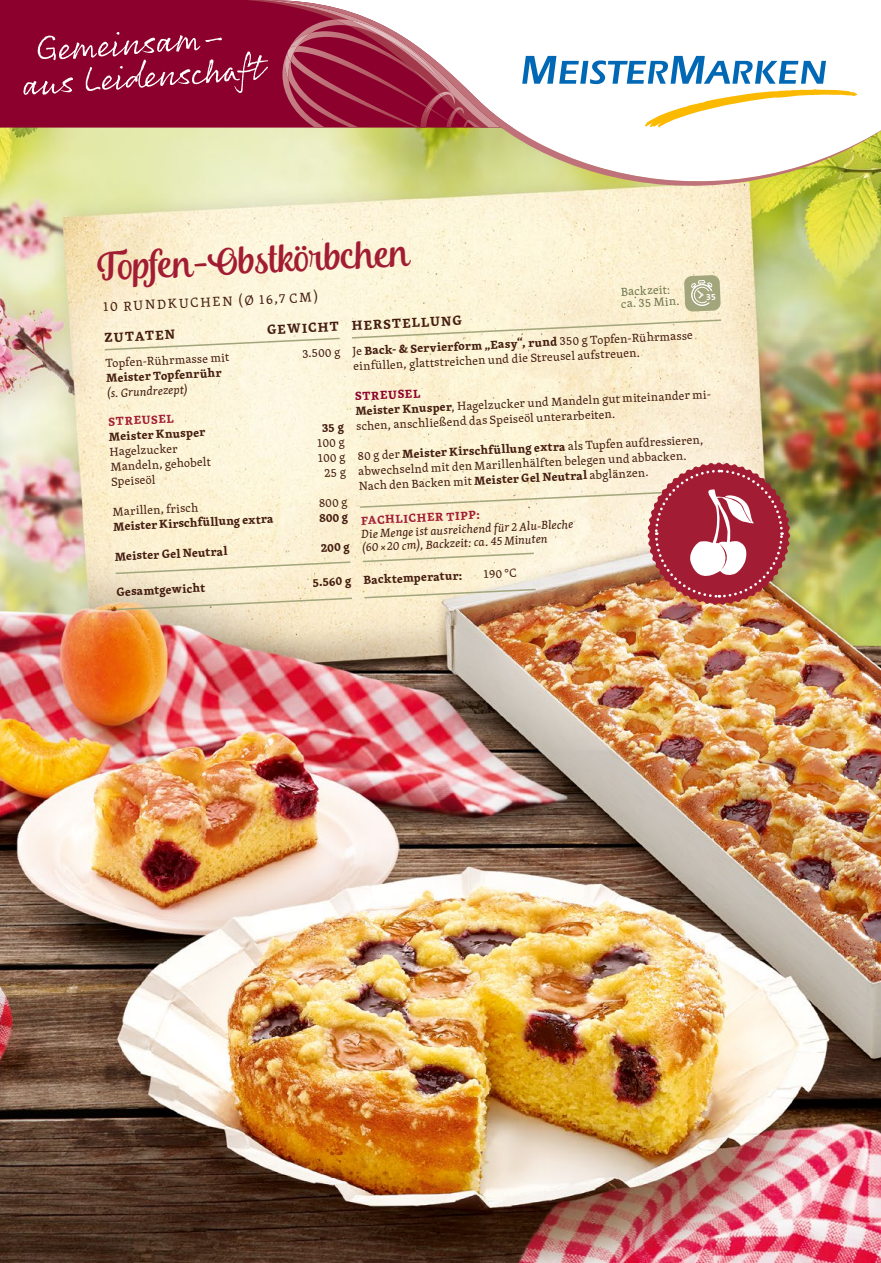
<style>
.page{position:relative;width:881px;height:1263px;background:#fff}
.page>*{position:absolute;margin:0;border:0;box-sizing:border-box;transform-origin:0 0}
.t1{font:39px "Andalusia Script";color:#a21d34}
.t2{font:700 13.5px "Skolar PE";color:#451d10}
.t3{font:13.5px "Skolar PE";color:#451d10}
.t4{font:12px/15px "Skolar PE";color:#451d10}
.t5{font:700 12px "Skolar PE";color:#451d10}
.t6{font:italic 12px/13.5px "Skolar PE";color:#451d10}
.t7{font:700 12px "Skolar PE";color:#a21d34}
.t8{font:12px/12px "Skolar PE";color:#6f774c}
.s1{font-weight:700}
.s2{font-weight:700;color:#8b002c}
</style>
<div class="page">
<img style="left:0;top:186px;width:880px;height:1077px">
<svg style="left:103px;top:337px;width:238px;height:14px"></svg>
<svg style="left:350px;top:319px;width:372px;height:20px"></svg>
<svg style="left:114px;top:462px;width:676px;height:149px"></svg>
<svg style="left:0;top:0;width:267px;height:186px"></svg>
<svg style="left:267px;top:55px;width:613px;height:131px"></svg>
<svg style="left:23px;top:0;width:477px;height:128px"></svg>
<svg style="left:522px;top:56px;width:334px;height:71px"></svg>
<svg style="left:322px;top:424px;width:22px;height:10px"></svg>
<svg style="left:683px;top:275px;width:37px;height:37px"></svg>
<h1 class="t1" style="left:97px;top:245px;width:312px;rotate:-3deg">Topfen-Obstkörbchen</h1>
<p class="t8" style="left:620px;top:285px;width:60px;rotate:-3deg">Backzeit: ca. 35 Min.</p>
<p class="t3" style="left:103px;top:297px;width:217px;rotate:-3deg">10 RUNDKUCHEN (Ø 16,7 CM)</p>
<p class="t2" style="left:104px;top:327px;width:72px;rotate:-3deg">ZUTATEN</p>
<p class="t2" style="left:267px;top:319px;width:196px;rotate:-3deg">GEWICHT HERSTELLUNG</p>
<p class="t4" style="left:352px;top:344px;width:342px;rotate:-3deg">Je <span class="s1">Back- &amp; Servierform „Easy“, rund</span> 350 g Topfen-Rührmasse einfüllen, glattstreichen und die Streusel aufstreuen.</p>
<p class="t4" style="left:354px;top:388px;width:359px;line-height:15.9px;rotate:-3deg"><span class="s2">STREUSEL<br></span><span class="s1">Meister Knusper</span>, Hagelzucker und Mandeln gut miteinander mi-</p>
<p class="t4" style="left:301px;top:346px;width:40px;rotate:-3deg">3.500 g</p>
<p class="t4" style="left:105px;top:356px;width:125px;rotate:-3deg">Topfen-Rührmasse mit</p>
<p class="t5" style="left:106px;top:369px;width:117px;rotate:-3deg">Meister Topfenrühr</p>
<p class="t6" style="left:106px;top:386px;width:82px;rotate:-3deg">(s. Grundrezept)</p>
<p class="t7" style="left:108px;top:412px;width:66px;rotate:-3deg">STREUSEL</p>
<p class="t5" style="left:108px;top:427px;width:98px;rotate:-3deg">Meister Knusper</p>
<p class="t4" style="left:109px;top:444px;width:102px;rotate:-3deg">Hagelzucker<br>Mandeln, gehobelt<br>Speiseöl</p>
<p class="t4" style="left:112px;top:504px;width:87px;rotate:-3deg">Marillen, frisch</p>
<p class="t5" style="left:113px;top:517px;width:162px;rotate:-3deg">Meister Kirschfüllung extra</p>
<p class="t5" style="left:114px;top:547px;width:114px;rotate:-3deg">Meister Gel Neutral</p>
<p class="t4" style="left:356px;top:419px;width:261px;rotate:-3deg">schen, anschließend das Speiseöl unterarbeiten.</p>
<p class="t4" style="left:357px;top:450px;width:347px;rotate:-3deg">80 g der <span class="s1">Meister Kirschfüllung extra</span> als Tupfen aufdressieren, abwechselnd mit den Marillenhälften belegen und abbacken.<br>Nach den Backen mit <span class="s1">Meister Gel Neutral</span> abglänzen.</p>
<p class="t7" style="left:360px;top:511px;width:120px;rotate:-3deg">FACHLICHER TIPP:</p>
<p class="t4" style="left:316px;top:435px;width:30px;text-align:center;rotate:-3deg">100 g<br>100 g<br>25 g</p>
<p class="t4" style="left:318px;top:495px;width:30px;rotate:-3deg">800 g</p>
<p class="t5" style="left:318px;top:508px;width:30px;rotate:-3deg">800 g</p>
<p class="t5" style="left:320px;top:538px;width:30px;rotate:-3deg">200 g</p>
<p class="t6" style="left:361px;top:527px;width:214px;rotate:-3deg">Die Menge ist ausreichend für 2 Alu-Bleche (60 × 20 cm), Backzeit: ca. 45 Minuten</p>
<p class="t5" style="left:116px;top:582px;width:90px;rotate:-3deg">Gesamtgewicht</p>
<p class="t5" style="left:312px;top:573px;width:151px;rotate:-3deg">5.560 g Backtemperatur:</p>
<p class="t4" style="left:482px;top:567px;width:35px;rotate:-3deg">190 °C</p>
</div>
